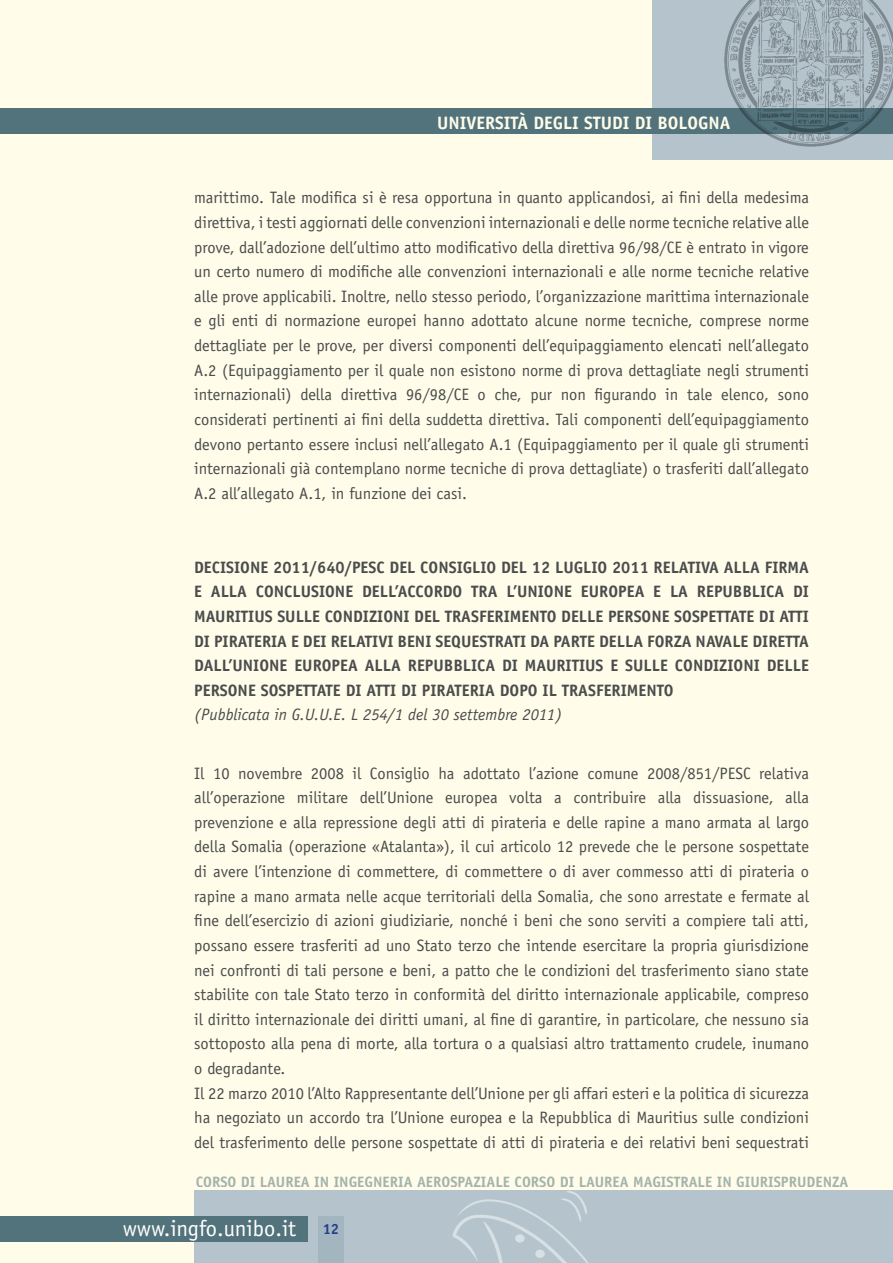
<style>
.page{position:relative;width:893px;height:1263px;background:#fffde9}
.page>*{position:absolute;margin:0;border:0;box-sizing:border-box;transform-origin:0 0}
.t1{font:22.5px "Officina Sans Std";color:#fff}
.t2{font:700 18px "Officina Sans Std";color:#fffde9}
.t3{font:16.5px/24.6px "Officina Sans Std";color:#4b4c4d;text-align:justify}
.t4{font:700 16.5px "Officina Sans Std";color:#4b4c4d}
.t5{font:italic 16.5px "Officina Sans Std";color:#4b4c4d}
.t6{font:700 15px "Officina Sans Std";color:#a3b5be}
.t7{font:700 14.7px "Officina Sans Std";color:#253f8e}
</style>
<div class="page">
<div style="left:194px;top:1191px;width:699px;height:72px;background:#b5c4cc"></div>
<svg style="left:452px;top:1191px;width:136px;height:72px"></svg>
<svg style="left:535px;top:1249px;width:10px;height:9px"></svg>
<div style="left:515px;top:1234px;width:10px;height:8px;background:#d7e0e4;border-radius:50%"></div>
<div style="left:652px;top:0;width:241px;height:159px;background:#b5c4cc"></div>
<div style="left:0;top:1216px;width:307px;height:26px;background:#53737c"></div>
<div style="left:318px;top:1216px;width:25px;height:47px;background:#a3b5be"></div>
<div style="left:0;top:108px;width:893px;height:26px;background:#53737c"></div>
<img style="left:724px;top:0;width:169px;height:147px">
<p class="t2" style="left:437px;top:111px;width:295px">UNIVERSITÀ DEGLI STUDI DI BOLOGNA</p>
<p class="t3" style="left:194px;top:185px;width:616px">marittimo. Tale modifica si è resa opportuna in quanto applicandosi, ai fini della medesima direttiva, i testi aggiornati delle convenzioni internazionali e delle norme tecniche relative alle prove, dall’adozione dell’ultimo atto modificativo della direttiva 96/98/CE è entrato in vigore un certo numero di modifiche alle convenzioni internazionali e alle norme tecniche relative alle prove applicabili. Inoltre, nello stesso periodo, l’organizzazione marittima internazionale e gli enti di normazione europei hanno adottato alcune norme tecniche, comprese norme dettagliate per le prove, per diversi componenti dell’equipaggiamento elencati nell’allegato A.2 (Equipaggiamento per il quale non esistono norme di prova dettagliate negli strumenti internazionali) della direttiva 96/98/CE o che, pur non figurando in tale elenco, sono considerati pertinenti ai fini della suddetta direttiva. Tali componenti dell’equipaggiamento devono pertanto essere inclusi nell’allegato A.1 (Equipaggiamento per il quale gli strumenti internazionali già contemplano norme tecniche di prova dettagliate) o trasferiti dall’allegato A.2 all’allegato A.1, in funzione dei casi.</p>
<p class="t4" style="left:194px;top:557px;width:317px">DECISIONE 2011/640/PESC DEL CONSIGLIO DEL</p>
<p class="t4" style="left:532px;top:557px;width:33px">12 LUGLIO</p>
<p class="t4" style="left:612px;top:557px;width:51px">2011 RELATIVA</p>
<p class="t4" style="left:724px;top:557px;width:10px">ALLA</p>
<p class="t4" style="left:765px;top:557px;width:18px">FIRMA</p>
<p class="t4" style="left:194px;top:581px;width:27px">E ALLA</p>
<p class="t4" style="left:256px;top:581px;width:10px">CONCLUSIONE</p>
<p class="t4" style="left:362px;top:581px;width:10px">DELL</p>
<p class="t4" style="left:395px;top:581px;width:13px">’ACCORDO</p>
<p class="t4" style="left:471px;top:581px;width:10px">TRA</p>
<p class="t4" style="left:506px;top:581px;width:31px">L’UNIONE</p>
<p class="t4" style="left:581px;top:581px;width:10px">EURO</p>
<p class="t4" style="left:618px;top:581px;width:114px">PEA E LA REPUBBLICA</p>
<p class="t4" style="left:793px;top:581px;width:8px">DI</p>
<p class="t4" style="left:194px;top:606px;width:21px">MAURITIUS</p>
<p class="t4" style="left:277px;top:606px;width:10px">SULLE</p>
<p class="t4" style="left:325px;top:606px;width:10px">CONDIZIONI</p>
<p class="t4" style="left:414px;top:606px;width:10px">DEL</p>
<p class="t4" style="left:445px;top:606px;width:10px">TRAS</p>
<p class="t4" style="left:479px;top:606px;width:18px">FERIMENTO</p>
<p class="t4" style="left:561px;top:606px;width:10px">DELLE</p>
<p class="t4" style="left:608px;top:606px;width:19px">PERSONE</p>
<p class="t4" style="left:674px;top:606px;width:43px">SOSPETTATE</p>
<p class="t4" style="left:759px;top:606px;width:29px">DI ATTI</p>
<p class="t4" style="left:194px;top:631px;width:38px">DI PIRATERIA</p>
<p class="t4" style="left:291px;top:631px;width:49px">EDEI RELATIVI</p>
<p class="t4" style="left:398px;top:631px;width:9px">BENI</p>
<p class="t4" style="left:435px;top:631px;width:35px">SEQUESTRATI</p>
<p class="t4" style="left:530px;top:631px;width:41px">DA PARTE</p>
<p class="t4" style="left:599px;top:631px;width:10px">DELLA</p>
<p class="t4" style="left:647px;top:631px;width:18px">FORZA</p>
<p class="t4" style="left:696px;top:631px;width:10px">NAVALE</p>
<p class="t4" style="left:752px;top:631px;width:9px">DIRETTA</p>
<p class="t4" style="left:194px;top:655px;width:10px">DALL</p>
<p class="t4" style="left:229px;top:655px;width:24px">’UNIONE</p>
<p class="t4" style="left:294px;top:655px;width:10px">EURO</p>
<p class="t4" style="left:332px;top:655px;width:44px">PEA ALLA</p>
<p class="t4" style="left:408px;top:655px;width:36px">REPUBBLICA</p>
<p class="t4" style="left:502px;top:655px;width:44px">DI MAURITIUS</p>
<p class="t4" style="left:610px;top:655px;width:25px">E SULLE</p>
<p class="t4" style="left:675px;top:655px;width:10px">CONDIZIONI</p>
<p class="t4" style="left:767px;top:655px;width:10px">DELLE</p>
<p class="t4" style="left:194px;top:680px;width:19px">PERSONE</p>
<p class="t4" style="left:261px;top:680px;width:43px">SOSPETTATE</p>
<p class="t4" style="left:346px;top:680px;width:29px">DI ATTI</p>
<p class="t4" style="left:401px;top:680px;width:39px">DI PIRATERIA</p>
<p class="t4" style="left:500px;top:680px;width:72px">DOPOIL TRAS</p>
<p class="t4" style="left:596px;top:680px;width:18px">FERIMENTO</p>
<p class="t5" style="left:194px;top:705px;width:370px">(Pubblicata in G.U.U.E. L 254/1 del 30 settembre 2011)</p>
<p class="t3" style="left:194px;top:761px;width:616px;text-align:left">Il 10 novembre 2008 il Consiglio ha adottato l’azione comune 2008/851/PESC relativa all’operazione militare dell’Unione europea volta a contribuire alla dissuasione, alla prevenzione e alla repressione degli atti di pirateria e delle rapine a mano armata al largo della Somalia (operazione «Atalanta»), il cui articolo 12 prevede che le persone sospettate di avere l’intenzione di commettere, di commettere o di aver commesso atti di pirateria o rapine a mano armata nelle acque territoriali della Somalia, che sono arrestate e fermate al fine dell’esercizio di azioni giudiziarie, nonché i beni che sono serviti a compiere tali atti, possano essere trasferiti ad uno Stato terzo che intende esercitare la propria giurisdizione nei confronti di tali persone e beni, a patto che le condizioni del trasferimento siano state stabilite con tale Stato terzo in conformità del diritto internazionale applicabile, compreso il diritto internazionale dei diritti umani, al fine di garantire, in particolare, che nessuno sia sottoposto alla pena di morte, alla tortura o a qualsiasi altro trattamento crudele, inumano o degradante.<br>Il 22 marzo 2010 l’Alto Rappresentante dell’Unione per gli affari esteri e la politica di sicurezza ha negoziato un accordo tra l’Unione europea e la Repubblica di Mauritius sulle condizioni del trasferimento delle persone sospettate di atti di pirateria e dei relativi beni sequestrati</p>
<p class="t6" style="left:196px;top:1172px;width:654px">CORSO DI LAUREA IN INGEGNERIA AEROSPAZIALE CORSO DI LAUREA MAGISTRALE IN GIURISPRUDENZA</p>
<p class="t7" style="left:323px;top:1220px;width:18px">12</p>
<h1 class="t1" style="left:123px;top:1215px;width:175px">www.ingfo.unibo.it</h1>
</div>
